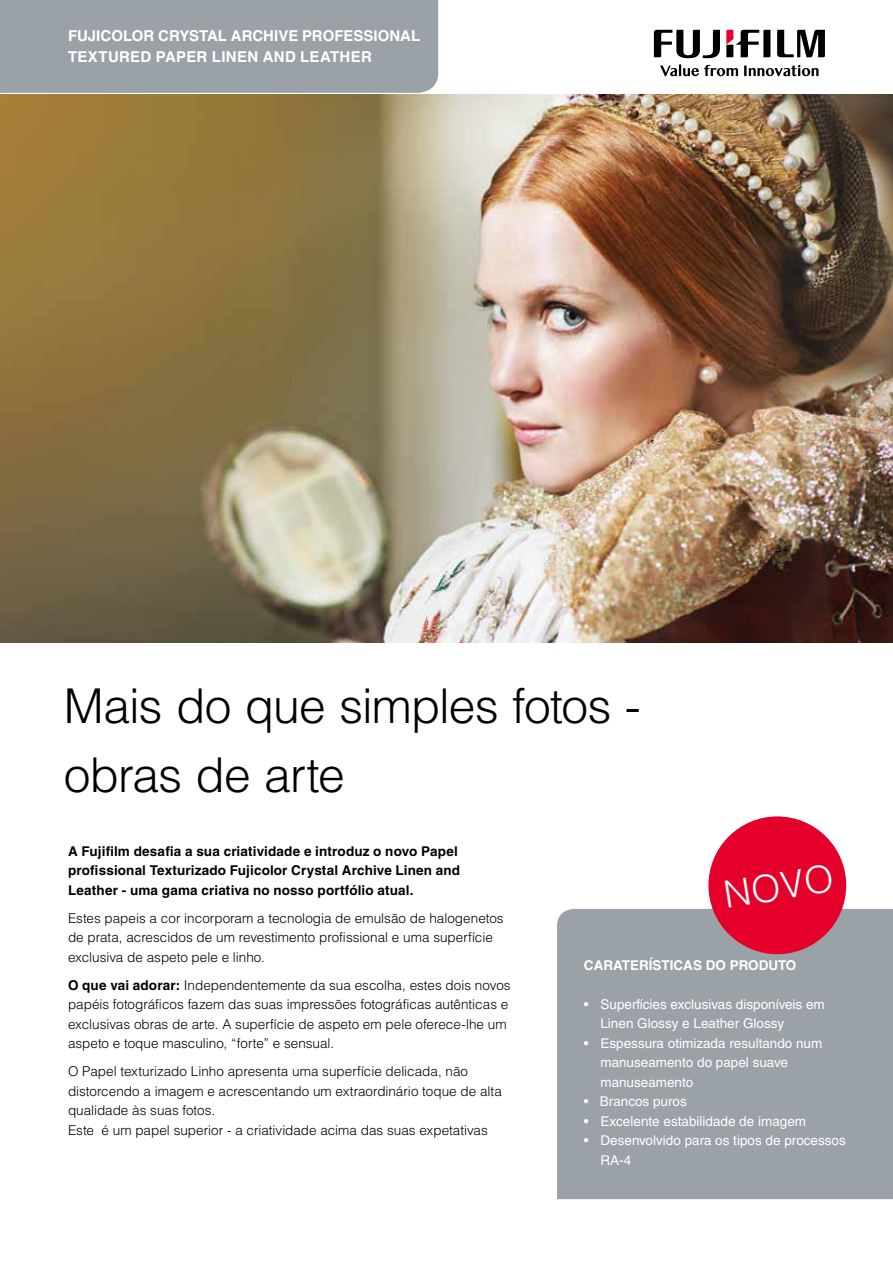
<style>
.page{position:relative;width:893px;height:1263px;background:#fff}
.page>*{position:absolute;margin:0;border:0;box-sizing:border-box;transform-origin:0 0}
.t1{font:300 48px/69px "Helvetica LT Pro";letter-spacing:-.02em;color:#000}
.t2{font:300 37.5px "Helvetica LT Pro";color:#fff}
.t3{font:700 15px/21px "Helvetica LT Pro";letter-spacing:.005em;color:#fff}
.t4{font:300 13.5px/19.5px "Helvetica LT Pro";color:#000}
.t5{font:13.5px/19.5px "Helvetica LT Pro";color:#fff}
.t6{font:700 13.5px/19.5px "Helvetica LT Pro";letter-spacing:.01em;color:#000}
.t7{font:700 13.5px "Helvetica LT Pro";color:#fff}
.s1{font-weight:700}
</style>
<div class="page">
<svg style="left:777px;top:30px;width:48px;height:27px"></svg>
<svg style="left:654px;top:30px;width:66px;height:28px"></svg>
<svg style="left:726px;top:30px;width:44px;height:27px"></svg>
<svg style="left:660px;top:64px;width:78px;height:12px"></svg>
<svg style="left:744px;top:65px;width:74px;height:11px"></svg>
<svg style="left:0;top:0;width:442px;height:95px"></svg>
<img style="left:0;top:95px;width:893px;height:547px">
<div style="left:557px;top:909px;width:336px;height:290px;background:#9aa2a7"></div>
<div style="left:54px;top:15px;width:370px;height:64px;background:#9aa2a7"></div>
<div style="left:708px;top:816px;width:138px;height:138px;background:#e4002b;border-radius:50%"></div>
<p class="t3" style="left:68px;top:25px;width:354px">FUJICOLOR CRYSTAL ARCHIVE PROFESSIONAL<br>TEXTURED PAPER LINEN AND LEATHER</p>
<h1 class="t1" style="left:64px;top:671px;width:579px">Mais do que simples fotos - obras de arte</h1>
<p class="t6" style="left:68px;top:841px;width:394px">A Fujifilm desafia a sua criatividade e introduz o novo Papel profissional Texturizado Fujicolor Crystal Archive Linen and<br>Leather - uma gama criativa no nosso portfólio atual.</p>
<p class="t4" style="left:68px;top:908px;width:437px">Estes papeis a cor incorporam a tecnologia de emulsão de halogenetos de prata, acrescidos de um revestimento profissional e uma superfície exclusiva de aspeto pele e linho.</p>
<p class="t4" style="left:68px;top:975px;width:444px"><span class="s1">O que vai adorar:</span> Independentemente da sua escolha, estes dois novos papéis fotográficos fazem das suas impressões fotográficas autênticas e exclusivas obras de arte. A superfície de aspeto em pele oferece-lhe um aspeto e toque masculino, “forte” e sensual.</p>
<p class="t4" style="left:68px;top:1062px;width:435px">O Papel texturizado Linho apresenta uma superfície delicada, não distorcendo a imagem e acrescentando um extraordinário toque de alta qualidade às suas fotos.<br>Este é um papel superior - a criatividade acima das suas expetativas</p>
<h2 class="t2" style="left:720px;top:871px;width:112px;rotate:-9deg">NOVO</h2>
<p class="t7" style="left:584px;top:956px;width:214px">CARATERÍSTICAS DO PRODUTO</p>
<p class="t5" style="left:600px;top:994px;width:226px;text-indent:-16px">• Superfícies exclusivas disponíveis em<br>Linen Glossy e Leather Glossy</p>
<p class="t5" style="left:600px;top:1033px;width:223px;text-indent:-16px">• Espessura otimizada resultando num manuseamento do papel suave manuseamento</p>
<p class="t5" style="left:584px;top:1091px;width:104px">• Brancos puros</p>
<p class="t5" style="left:584px;top:1111px;width:224px">• Excelente estabilidade de imagem</p>
<p class="t5" style="left:600px;top:1130px;width:247px;text-indent:-16px">• Desenvolvido para os tipos de processos<br>RA-4</p>
</div>
